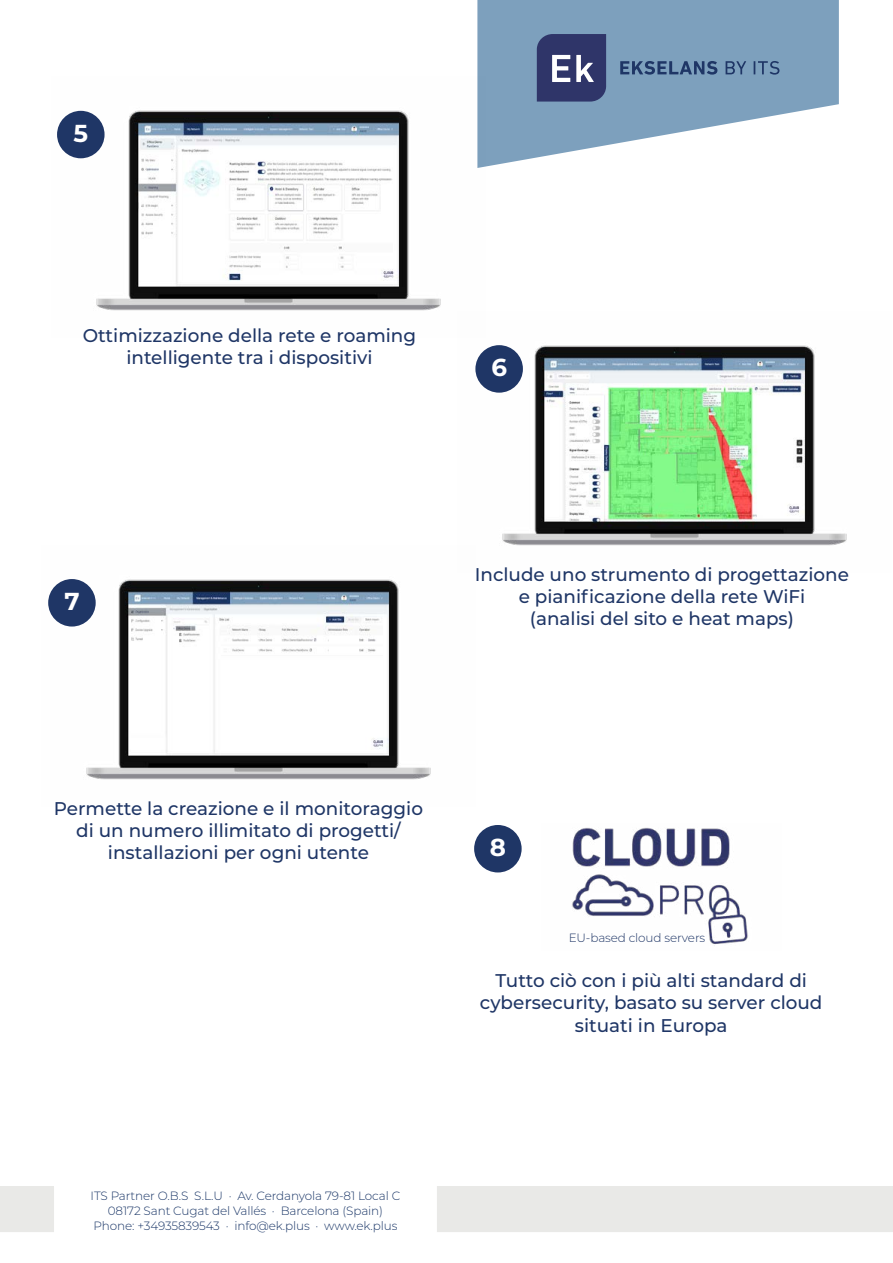
<style>
.page{position:relative;width:893px;height:1263px;background:#fff}
.page>*{position:absolute;margin:0;border:0;box-sizing:border-box;transform-origin:0 0}
.t1{font:700 24.45px "Montserrat";color:#fff}
.t2{font:500 18.45px/22px "Montserrat";color:#1f3666;text-align:center}
.t3{font:300 12px/15px "Montserrat";letter-spacing:-.01em;color:#1a3667;text-align:center}
.t4{font:300 12px "Montserrat";letter-spacing:-.01em;color:#1f3666}
</style>
<div class="page">
<div style="left:0;top:1186px;width:54px;height:46px;background:#e9e9e7"></div>
<div style="left:437px;top:1186px;width:456px;height:46px;background:#e9e9e7"></div>
<svg style="left:477px;top:0;width:362px;height:167px;fill:#7da0bd"></svg>
<svg style="left:537px;top:34px;width:69px;height:68px;background:#484e7c"></svg>
<svg style="left:620px;top:61px;width:97px;height:14px"></svg>
<svg style="left:726px;top:61px;width:20px;height:13px"></svg>
<svg style="left:754px;top:61px;width:25px;height:14px"></svg>
<img style="left:57px;top:77px;width:428px;height:234px">
<img style="left:48px;top:579px;width:383px;height:201px">
<img style="left:476px;top:345px;width:371px;height:201px">
<div style="left:57px;top:111px;width:48px;height:47px;background:#1f3666;border-radius:50%"></div>
<div style="left:475px;top:345px;width:48px;height:48px;background:#1f3666;border-radius:50%"></div>
<div style="left:48px;top:579px;width:48px;height:47px;background:#1f3666;border-radius:50%"></div>
<div style="left:474px;top:825px;width:48px;height:47px;background:#1f3666;border-radius:50%"></div>
<img style="left:572px;top:827px;width:176px;height:117px">
<h1 class="t1" style="left:74px;top:115px;width:16px">5</h1>
<p class="t2" style="left:83px;top:324px;width:335px">Ottimizzazione della rete e roaming intelligente tra i dispositivi</p>
<h1 class="t1" style="left:491px;top:349px;width:17px">6</h1>
<h1 class="t1" style="left:64px;top:583px;width:17px">7</h1>
<p class="t2" style="left:475px;top:562px;width:376px">Include uno strumento di progettazione e pianificazione della rete WiFi<br>(analisi del sito e heat maps)</p>
<p class="t2" style="left:54px;top:796px;width:371px">Permette la creazione e il monitoraggio di un numero illimitato di progetti/ installazioni per ogni utente</p>
<h1 class="t1" style="left:490px;top:829px;width:18px">8</h1>
<p class="t4" style="left:569px;top:929px;width:138px">EU-based cloud servers</p>
<p class="t2" style="left:480px;top:969px;width:344px">Tutto ciò con i più alti standard di cybersecurity, basato su server cloud situati in Europa</p>
<p class="t3" style="left:91px;top:1187px;width:311px">ITS Partner O.B.S S.L.U · Av. Cerdanyola 79-81 Local C<br>08172 Sant Cugat del Vallés · Barcelona (Spain)<br>Phone: +34935839543 · info@ek.plus · www.ek.plus</p>
</div>
